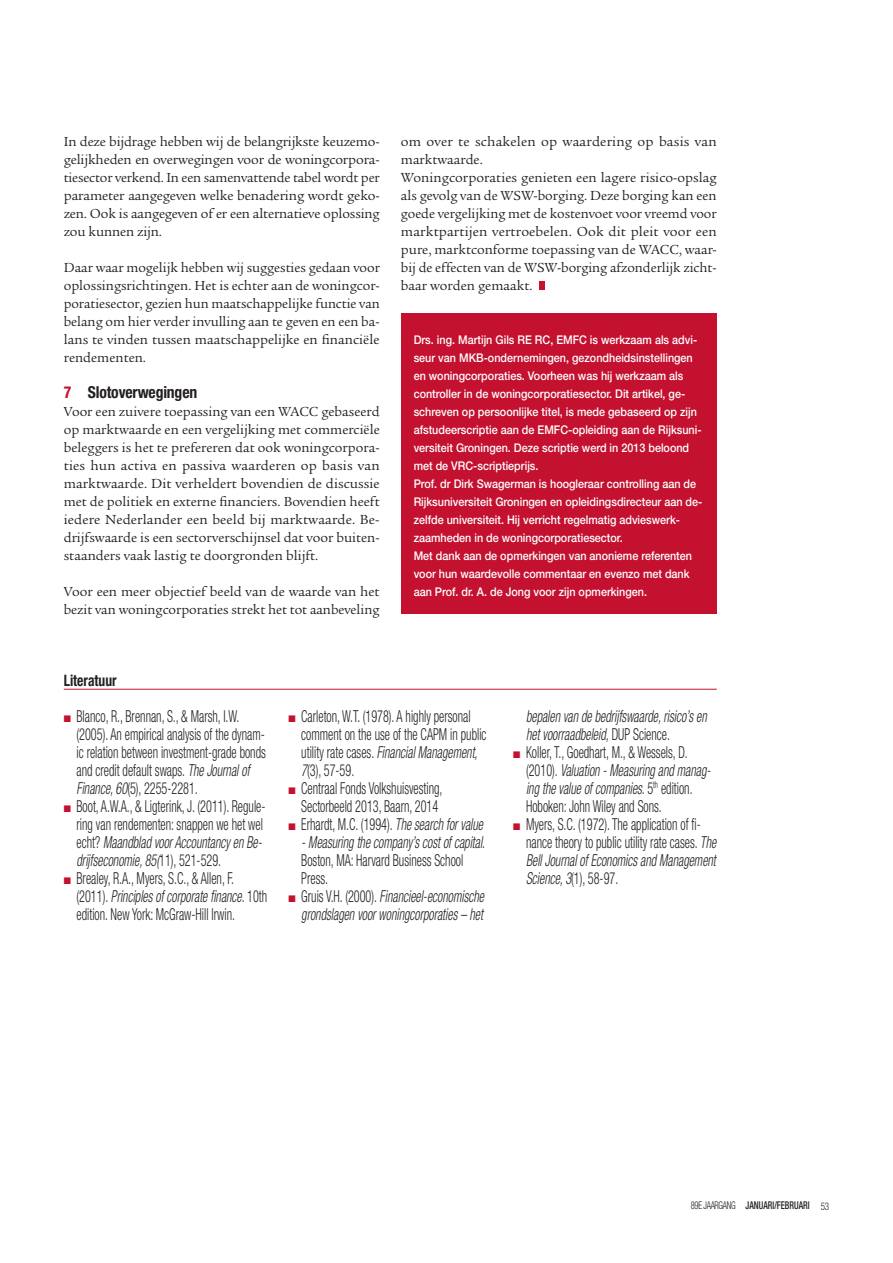
<style>
.page{position:relative;width:893px;height:1263px;background:#fff}
.page>*{position:absolute;margin:0;border:0;box-sizing:border-box;transform-origin:0 0}
.t1{font:300 condensed 16.5px/18px "Helvetica Neue LT Std";color:#231f20;scale:.74 1}
.t2{font:italic 300 condensed 16.5px/18px "Helvetica Neue LT Std";color:#231f20;text-align:right;scale:.74 1}
.t3{font:700 condensed 16.5px "Helvetica Neue LT Std";letter-spacing:-.01em;color:#231f20;scale:.95 1}
.t4{font:700 condensed 15.75px "Helvetica Neue LT Std";color:#231f20;scale:.86 1}
.t5{font:14.25px/18px "Legacy Serif Std";color:#231f20;text-align:justify}
.t6{font:500 12px/18px "Helvetica Neue LT Std";color:#fff;scale:.9 1}
.t7{font:500 condensed 10.65px "Helvetica Neue LT Std";color:#231f20;scale:.8 1}
.s1{color:#c41130}
.s2{font-style:italic}
.s3{font-style:normal}
.s4{font-weight:300}
.s5{font-weight:300;font-size:10.5px}
</style>
<div class="page">
<hr style="left:64px;top:689px;width:653px;height:1px;background:#c41130">
<div style="left:401px;top:313px;width:316px;height:301px;background:#c41130"></div>
<div style="left:539px;top:281px;width:5px;height:9px;background:#c41130"></div>
<p class="t5" style="left:64px;top:133px;width:317px">In deze bijdrage hebben wij de belangrijkste keuzemo&shy;gelijkheden en overwegingen voor de woningcorpora&shy;tiesector verkend. In een samenvattende tabel wordt per parameter aangegeven welke benadering wordt geko&shy;zen. Ook is aangegeven of er een alternatieve oplossing zou kunnen zijn.</p>
<p class="t5" style="left:64px;top:259px;width:318px">Daar waar mogelijk hebben wij suggesties gedaan voor oplossingsrichtingen. Het is echter aan de woningcor&shy;poratiesector, gezien hun maatschappelijke functie van belang om hier verder invulling aan te geven en een ba&shy;lans te vinden tussen maatschappelijke en financiële rendementen.</p>
<p class="t3" style="left:64px;top:386px;width:142px"><span class="s1">7</span> Slotoverwegingen</p>
<p class="t5" style="left:64px;top:403px;width:317px">Voor een zuivere toepassing van een WACC gebaseerd op marktwaarde en een vergelijking met commerciële beleggers is het te prefereren dat ook woningcorpora&shy;ties hun activa en passiva waarderen op basis van marktwaarde. Dit verheldert bovendien de discussie met de politiek en externe financiers. Bovendien heeft iedere Nederlander een beeld bij marktwaarde. Be&shy;drijfswaarde is een sectorverschijnsel dat voor buiten&shy;staanders vaak lastig te doorgronden blijft.</p>
<p class="t5" style="left:64px;top:583px;width:317px">Voor een meer objectief beeld van de waarde van het bezit van woningcorporaties strekt het tot aanbeveling</p>
<p class="t5" style="left:401px;top:133px;width:317px;text-align:left">om over te schakelen op waardering op basis van marktwaarde.<br>Woningcorporaties genieten een lagere risico-opslag als gevolg van de WSW-borging. Deze borging kan een goede vergelijking met de kostenvoet voor vreemd voor marktpartijen vertroebelen. Ook dit pleit voor een pure, marktconforme toepassing van de WACC, waar&shy;bij de effecten van de WSW-borging afzonderlijk zicht&shy;baar worden gemaakt.</p>
<p class="t6" style="left:414px;top:331px;width:322px">Drs. ing. Martijn Gils RE RC, EMFC is werkzaam als advi&shy;seur van MKB-ondernemingen, gezondheidsinstellingen en woningcorporaties. Voorheen was hij werkzaam als controller in de woningcorporatiesector. Dit artikel, ge&shy;schreven op persoonlijke titel, is mede gebaseerd op zijn afstudeerscriptie aan de EMFC-opleiding aan de Rijksuni&shy;versiteit Groningen. Deze scriptie werd in 2013 beloond met de VRC-scriptieprijs.<br>Prof. dr Dirk Swagerman is hoogleraar controlling aan de Rijksuniversiteit Groningen en opleidingsdirecteur aan de&shy;zelfde universiteit. Hij verricht regelmatig advieswerk&shy;zaamheden in de woningcorporatiesector.<br>Met dank aan de opmerkingen van anonieme referenten voor hun waardevolle commentaar en evenzo met dank aan Prof. dr. A. de Jong voor zijn opmerkingen.</p>
<p class="t4" style="left:64px;top:674px;width:63px">Literatuur</p>
<p class="t1" style="left:77px;top:708px;width:257px;text-indent:-13px"><span class="s1">■</span> Blanco, R., Brennan, S., &amp; Marsh, I.W. (2005). An empirical analysis of the dynam&shy;ic relation between investment-grade bonds and credit default swaps. <span class="s2">The Journal of Finance, 60</span>(5), 2255-2281.</p>
<p class="t1" style="left:77px;top:798px;width:257px;text-indent:-13px"><span class="s1">■</span> Boot, A.W.A., &amp; Ligterink, J. (2011). Regule&shy;ring van rendementen: snappen we het wel echt? <span class="s2">Maandblad voor Accountancy en Be&shy;drijfseconomie, 85(</span>11), 521-529.</p>
<p class="t1" style="left:77px;top:870px;width:259px;text-indent:-13px"><span class="s1">■</span> Brealey, R.A., Myers, S.C., &amp; Allen, F. (2011). <span class="s2">Principles of corporate finance</span>. 10th edition. New York: McGraw-Hill Irwin.</p>
<p class="t1" style="left:301px;top:708px;width:252px;text-indent:-13px"><span class="s1">■</span> Carleton, W.T. (1978). A highly personal comment on the use of the CAPM in public utility rate cases. <span class="s2">Financial Management, 7</span>(3), 57-59.</p>
<p class="t1" style="left:289px;top:780px;width:210px;text-align:center"><span class="s1">■</span> Centraal Fonds Volkshuisvesting,<br>Sectorbeeld 2013, Baarn, 2014</p>
<p class="t1" style="left:289px;top:816px;width:264px"><span class="s1">■</span> Erhardt, M.C. (1994). <span class="s2">The search for value</span></p>
<p class="t1" style="left:301px;top:834px;width:250px"><span class="s2">- Measuring the company’s cost of capital</span>.<br>Boston, MA: Harvard Business School<br>Press.</p>
<p class="t2" style="left:289px;top:889px;width:266px"><span class="s1">■</span> <span class="s3">Gruis V.H. (2000).</span> Financieel-economische grondslagen voor woningcorporaties – het</p>
<p class="t2" style="left:526px;top:709px;width:246px;text-align:left">bepalen van de bedrijfswaarde, risico’s en het voorraadbeleid, <span class="s3">DUP Science.</span></p>
<p class="t1" style="left:526px;top:744px;width:251px;text-indent:-13px"><span class="s1">■</span> Koller, T., Goedhart, M., &amp; Wessels, D. (2010). <span class="s2">Valuation - Measuring and manag&shy;ing the value of companies</span>. 5<sup>th</sup> edition.<br>Hoboken: John Wiley and Sons.</p>
<p class="t1" style="left:526px;top:816px;width:259px;text-indent:-13px"><span class="s1">■</span> Myers, S.C. (1972). The application of fi&shy;nance theory to public utility rate cases. <span class="s2">The Bell Journal of Economics and Management Science, 3</span>(1), 58-97.</p>
<p class="t7" style="left:691px;top:1199px;width:174px"><span class="s4">89E JAARGANG</span> JANUARI/FEBRUARI <span class="s5">53</span></p>
</div>
